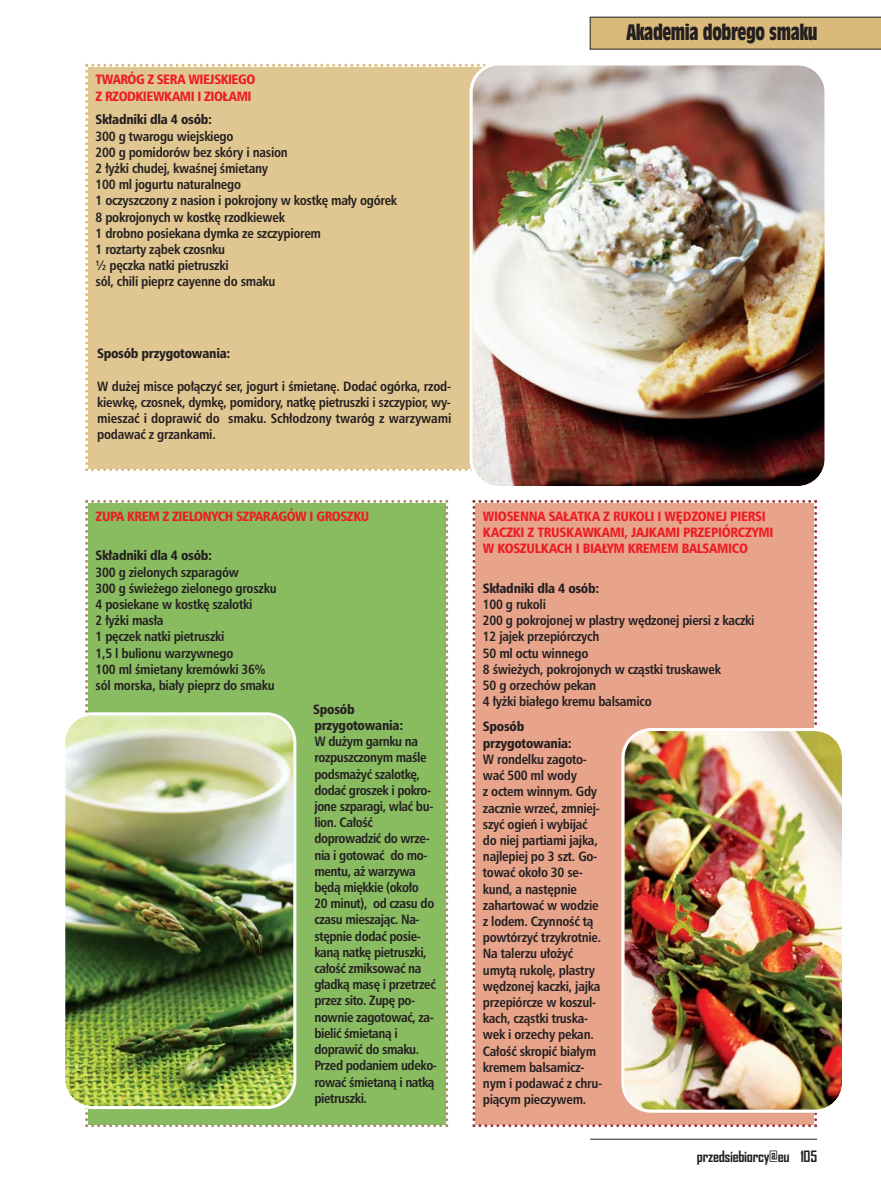
<style>
.page{position:relative;width:881px;height:1191px;background:#fff}
.page>*{position:absolute;margin:0;border:0;box-sizing:border-box;transform-origin:0 0}
.t1{font:21px "Incised 901 Bd Cn EU";letter-spacing:-.02em;color:#231f20}
.t2{font:700 15px "Agency FB";letter-spacing:-.02em;color:#231f20}
.t3{font:700 13.5px/16.2px "Humnst 777 Cn EU";letter-spacing:-.02em;color:#231f20}
.t4{font:13.5px/16.2px "Humnst 777 Blk Cn EU";letter-spacing:-.02em;color:#ed1c24}
.t5{font:13.5px/16.2px "Humnst 777 Blk Cn EU";letter-spacing:-.02em;color:#231f20}
</style>
<div class="page">
<div style="left:85px;top:500px;width:363px;height:627px;background:#89bb61"></div>
<hr style="left:590px;top:1139px;width:226px;height:1px;background:#231f20">
<div style="left:589px;top:17px;width:291px;height:32px;background:#daba7a"></div>
<div style="left:85px;top:64px;width:384px;height:407px;background:#e0c691"></div>
<div style="left:472px;top:500px;width:344px;height:627px;background:#e7a48b"></div>
<img style="left:65px;top:712px;width:231px;height:397px">
<img style="left:621px;top:728px;width:221px;height:384px">
<img style="left:469px;top:63px;width:356px;height:423px">
<p class="t4" style="left:96px;top:73px;width:161px">TWARÓG Z SERA WIEJSKIEGO<br>Z RZODKIEWKAMI I ZIOŁAMI</p>
<p class="t5" style="left:96px;top:113px;width:118px">Składniki dla 4 osób:</p>
<p class="t3" style="left:96px;top:129px;width:303px">300 g twarogu wiejskiego<br>200 g pomidorów bez skóry i nasion<br>2 łyżki chudej, kwaśnej śmietany<br>100 ml jogurtu naturalnego<br>1 oczyszczony z nasion i pokrojony w kostkę mały ogórek 8 pokrojonych w kostkę rzodkiewek<br>1 drobno posiekana dymka ze szczypiorem<br>1 roztarty ząbek czosnku<br>½ pęczka natki pietruszki<br>sól, chili pieprz cayenne do smaku</p>
<p class="t5" style="left:97px;top:347px;width:135px">Sposób przygotowania:</p>
<p class="t3" style="left:97px;top:379px;width:355px;text-align:justify">W dużej misce połączyć ser, jogurt i śmietanę. Dodać ogórka, rzod&shy;kiewkę, czosnek, dymkę, pomidory, natkę pietruszki i szczypior, wy&shy;mieszać i doprawić do smaku. Schłodzony twaróg z warzywami podawać z grzankami.</p>
<p class="t4" style="left:96px;top:509px;width:275px">ZUPA KREM Z ZIELONYCH SZPARAGÓW I GROSZKU</p>
<p class="t5" style="left:96px;top:549px;width:118px">Składniki dla 4 osób:</p>
<p class="t3" style="left:96px;top:565px;width:182px">300 g zielonych szparagów<br>300 g świeżego zielonego groszku<br>4 posiekane w kostkę szalotki<br>2 łyżki masła<br>1 pęczek natki pietruszki<br>1,5 l bulionu warzywnego<br>100 ml śmietany kremówki 36% sól morska, biały pieprz do smaku</p>
<p class="t5" style="left:313px;top:702px;width:91px">Sposób przygotowania:</p>
<p class="t3" style="left:314px;top:734px;width:124px">W dużym garnku na rozpuszczonym maśle podsmażyć szalotkę, dodać groszek i pokro&shy;jone szparagi, wlać bu&shy;lion. Całość doprowadzić do wrze&shy;nia i gotować do mo&shy;mentu, aż warzywa będą miękkie (około<br>20 minut), od czasu do czasu mieszając. Na&shy;stępnie dodać posie&shy;kaną natkę pietruszki, całość zmiksować na gładką masę i przetrzeć przez sito. Zupę po&shy;nownie zagotować, za&shy;bielić śmietaną i doprawić do smaku.<br>Przed podaniem udeko&shy;rować śmietaną i natką pietruszki.</p>
<h1 class="t1" style="left:626px;top:23px;width:193px">Akademia dobrego smaku</h1>
<p class="t4" style="left:482px;top:509px;width:292px">WIOSENNA SAŁATKA Z RUKOLI I WĘDZONEJ PIERSI<br>KACZKI Z TRUSKAWKAMI, JAJKAMI PRZEPIÓRCZYMI<br>W KOSZULKACH I BIAŁYM KREMEM BALSAMICO</p>
<p class="t5" style="left:482px;top:581px;width:118px">Składniki dla 4 osób:</p>
<p class="t3" style="left:482px;top:597px;width:273px">100 g rukoli<br>200 g pokrojonej w plastry wędzonej piersi z kaczki<br>12 jajek przepiórczych<br>50 ml octu winnego<br>8 świeżych, pokrojonych w cząstki truskawek<br>50 g orzechów pekan<br>4 łyżki białego kremu balsamico</p>
<p class="t5" style="left:482px;top:720px;width:90px">Sposób przygotowania:</p>
<p class="t3" style="left:482px;top:752px;width:121px">W rondelku zagoto&shy;wać 500 ml wody<br>z octem winnym. Gdy zacznie wrzeć, zmniej&shy;szyć ogień i wybijać do niej partiami jajka, najlepiej po 3 szt. Go&shy;tować około 30 se&shy;kund, a następnie zahartować w wodzie z lodem. Czynność tą powtórzyć trzykrotnie.<br>Na talerzu ułożyć umytą rukolę, plastry wędzonej kaczki, jajka przepiórcze w koszul&shy;kach, cząstki truska&shy;wek i orzechy pekan.<br>Całość skropić białym kremem balsamicz&shy;nym i podawać z chru&shy;piącym pieczywem.</p>
<p class="t2" style="left:696px;top:1148px;width:122px">przedsiebiorcy@eu 105</p>
</div>
